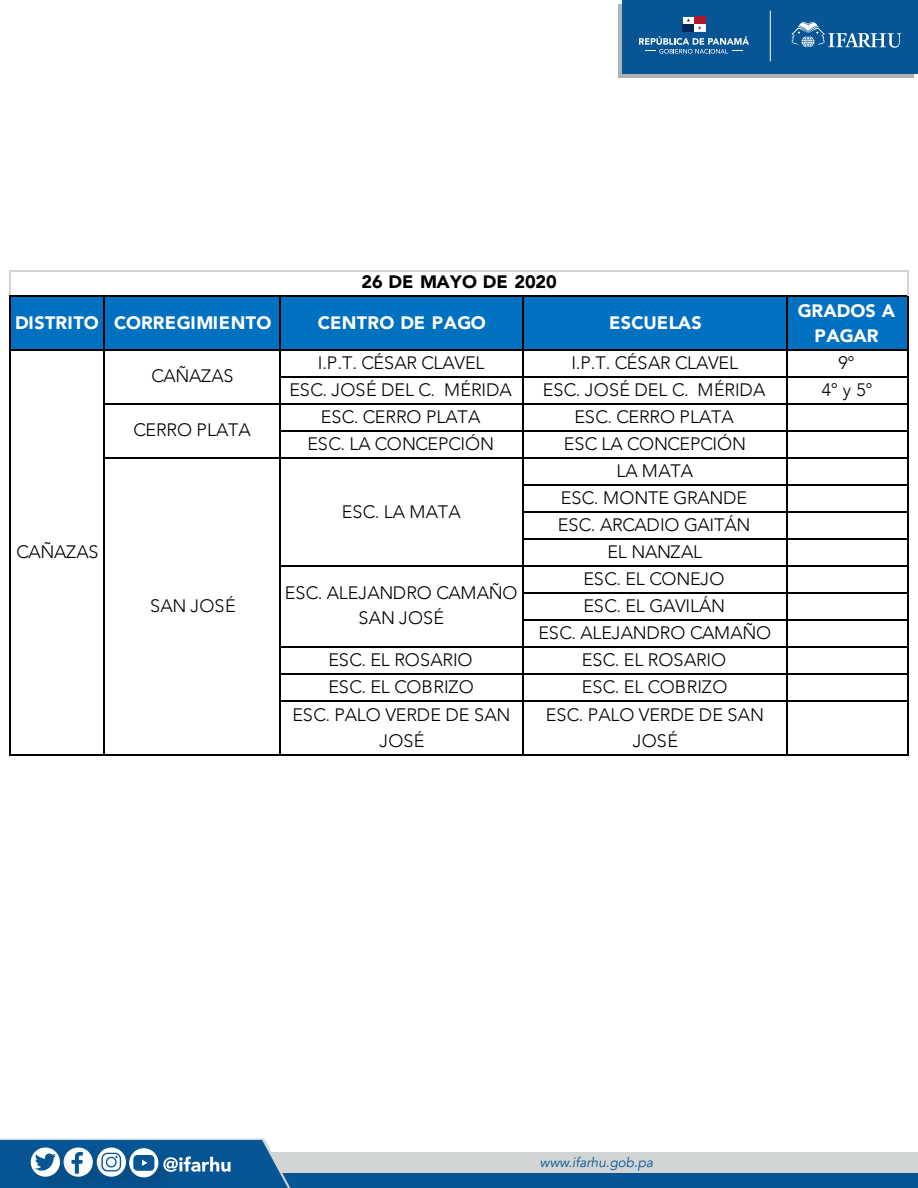
<style>
.page{position:relative;width:918px;height:1188px;background:#fff}
.page>*{position:absolute;margin:0;border:0;box-sizing:border-box;transform-origin:0 0}
.t1{font:300 18px/27px "Avenir";letter-spacing:-.01em;color:#000;text-align:center}
.t2{font:900 18px/25.5px "Avenir";letter-spacing:.01em;color:#fff;text-align:center}
.t3{font:900 18px "Avenir";letter-spacing:-.01em;color:#000}
.t4{font:italic 13.5px "Avenir";color:#075594}
</style>
<div class="page">
<div style="left:618px;top:4px;width:296px;height:74px;background:#aeb2b5"></div>
<div style="left:0;top:1152px;width:918px;height:36px;background:#d1d4d4"></div>
<div style="left:0;top:1173px;width:918px;height:15px;background:#075594"></div>
<div style="left:622px;top:0;width:296px;height:74px;background:#075594"></div>
<svg style="left:0;top:1138px;width:290px;height:50px"></svg>
<svg style="left:639px;top:17px;width:110px;height:37px"></svg>
<svg style="left:791px;top:22px;width:110px;height:26px"></svg>
<hr style="left:770px;top:10px;width:1px;height:52px;background:#fff">
<div style="left:10px;top:296px;width:899px;height:55px;background:#0070c0"></div>
<svg style="left:9px;top:272px;width:1px;height:24px"></svg>
<hr style="left:10px;top:296px;width:899px;height:1px;background:#000">
<svg style="left:908px;top:272px;width:1px;height:24px"></svg>
<hr style="left:10px;top:350px;width:899px;height:1px;background:#000">
<hr style="left:280px;top:376px;width:629px;height:2px;background:#000">
<hr style="left:105px;top:404px;width:804px;height:1px;background:#000">
<hr style="left:280px;top:430px;width:629px;height:2px;background:#000">
<hr style="left:105px;top:458px;width:804px;height:1px;background:#000">
<hr style="left:524px;top:484px;width:385px;height:2px;background:#000">
<hr style="left:524px;top:512px;width:385px;height:1px;background:#000">
<hr style="left:524px;top:538px;width:385px;height:2px;background:#000">
<hr style="left:280px;top:566px;width:629px;height:1px;background:#000">
<hr style="left:524px;top:592px;width:385px;height:2px;background:#000">
<hr style="left:524px;top:620px;width:385px;height:1px;background:#000">
<hr style="left:280px;top:646px;width:629px;height:2px;background:#000">
<hr style="left:280px;top:674px;width:629px;height:1px;background:#000">
<hr style="left:280px;top:700px;width:629px;height:2px;background:#000">
<hr style="left:9px;top:296px;width:1px;height:460px;background:#000">
<hr style="left:104px;top:297px;width:1px;height:459px;background:#000">
<hr style="left:279px;top:297px;width:1px;height:459px;background:#000">
<hr style="left:522px;top:297px;width:2px;height:459px;background:#000">
<hr style="left:786px;top:297px;width:2px;height:459px;background:#000">
<hr style="left:10px;top:754px;width:899px;height:2px;background:#000">
<hr style="left:908px;top:297px;width:1px;height:459px;background:#000">
<hr style="left:9px;top:270px;width:900px;height:2px;background:#d4d4d4">
<p class="t3" style="left:361px;top:266px;width:197px">26 DE MAYO DE 2020</p>
<p class="t2" style="left:15px;top:309px;width:258px">DISTRITO CORREGIMIENTO</p>
<p class="t2" style="left:318px;top:309px;width:169px">CENTRO DE PAGO</p>
<p class="t2" style="left:609px;top:309px;width:94px">ESCUELAS</p>
<p class="t2" style="left:798px;top:297px;width:99px">GRADOS A<br>PAGAR</p>
<p class="t1" style="left:318px;top:349px;width:168px">I.P.T. CÉSAR CLAVEL</p>
<p class="t1" style="left:571px;top:349px;width:168px">I.P.T. CÉSAR CLAVEL</p>
<p class="t1" style="left:838px;top:349px;width:18px">9°</p>
<p class="t1" style="left:289px;top:376px;width:224px">ESC. JOSÉ DEL C. MÉRIDA</p>
<p class="t1" style="left:543px;top:376px;width:224px">ESC. JOSÉ DEL C. MÉRIDA</p>
<p class="t1" style="left:822px;top:376px;width:52px">4° y 5°</p>
<p class="t1" style="left:321px;top:403px;width:161px">ESC. CERRO PLATA</p>
<p class="t1" style="left:574px;top:403px;width:161px">ESC. CERRO PLATA</p>
<p class="t1" style="left:307px;top:430px;width:188px">ESC. LA CONCEPCIÓN</p>
<p class="t1" style="left:538px;top:430px;width:234px">ESC LA CONCEPCIÓN<br>LA MATA<br>ESC. MONTE GRANDE<br>ESC. ARCADIO GAITÁN<br>EL NANZAL<br>ESC. EL CONEJO<br>ESC. EL GAVILÁN<br>ESC. ALEJANDRO CAMAÑO</p>
<p class="t1" style="left:328px;top:646px;width:146px">ESC. EL ROSARIO</p>
<p class="t1" style="left:582px;top:646px;width:146px">ESC. EL ROSARIO</p>
<p class="t1" style="left:328px;top:673px;width:147px">ESC. EL COBRIZO</p>
<p class="t1" style="left:582px;top:673px;width:147px">ESC. EL COBRIZO</p>
<p class="t1" style="left:292px;top:703px;width:220px;line-height:25.5px">ESC. PALO VERDE DE SAN<br>JOSÉ</p>
<p class="t1" style="left:546px;top:703px;width:220px;line-height:25.5px">ESC. PALO VERDE DE SAN<br>JOSÉ</p>
<p class="t1" style="left:151px;top:363px;width:84px">CAÑAZAS</p>
<p class="t1" style="left:133px;top:417px;width:119px">CERRO PLATA</p>
<p class="t1" style="left:342px;top:498px;width:120px">ESC. LA MATA</p>
<p class="t1" style="left:16px;top:538px;width:84px">CAÑAZAS</p>
<p class="t1" style="left:285px;top:580px;width:234px;line-height:25.5px">ESC. ALEJANDRO CAMAÑO<br>SAN JOSÉ</p>
<p class="t1" style="left:150px;top:592px;width:87px">SAN JOSÉ</p>
<p class="t4" style="left:540px;top:1154px;width:115px">www.ifarhu.gob.pa</p>
</div>
